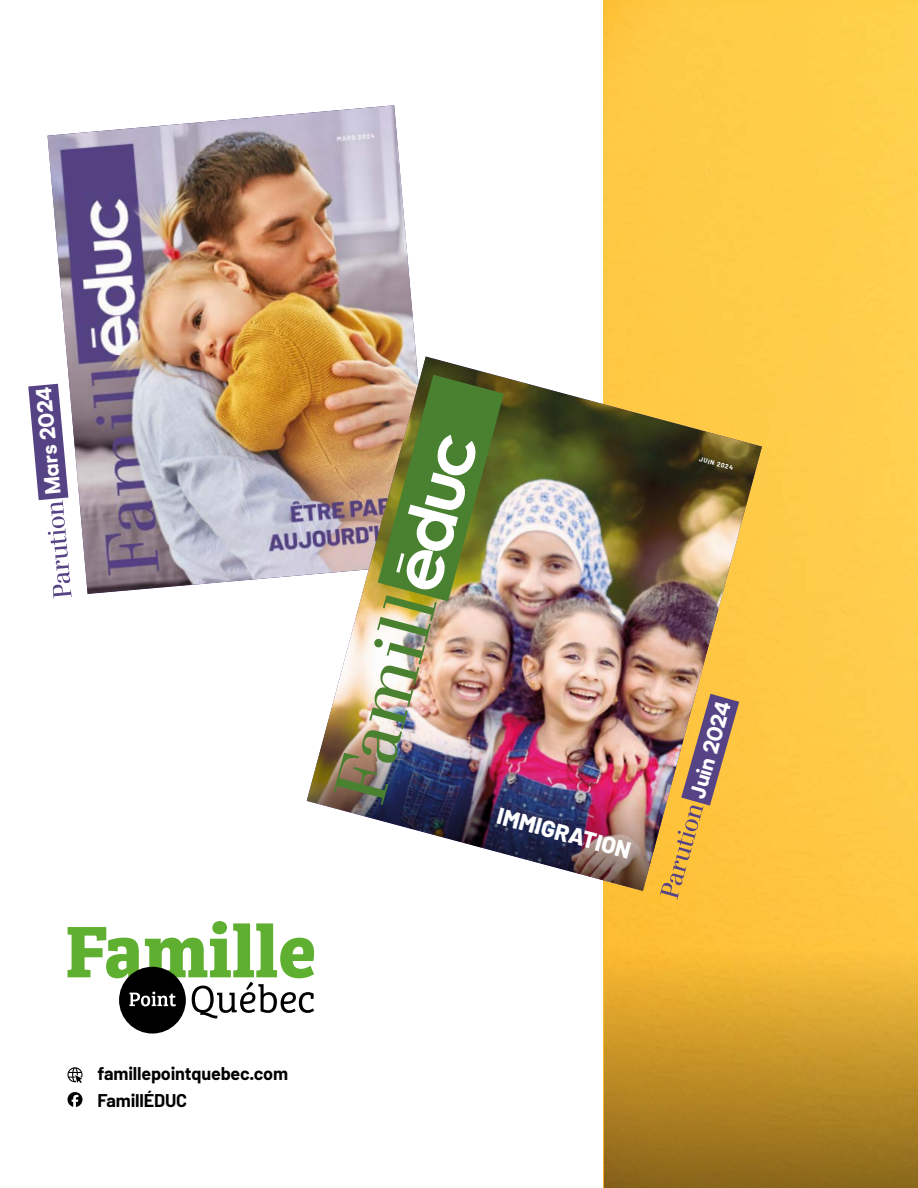
<style>
.page{position:relative;width:918px;height:1188px;background:#fff}
.page>*{position:absolute;margin:0;border:0;box-sizing:border-box;transform-origin:0 0}
.t1{font:800 23.25px "Barlow";color:#fff}
.t2{font:900 20.7px "Satoshi";color:#fff}
.t3{font:700 18px "Barlow";letter-spacing:-.01em;color:#000}
.t4{font:700 6.45px "Barlow";color:#fff}
</style>
<div class="page">
<div style="left:604px;top:0;width:314px;height:932px;background:#ffcc48"></div>
<img style="left:48px;top:105px;width:369px;height:489px">
<img style="left:307px;top:356px;width:455px;height:535px">
<img style="left:307px;top:703px;width:353px;height:188px">
<img style="left:334px;top:375px;width:170px;height:430px">
<div style="left:604px;top:932px;width:314px;height:256px;background:linear-gradient(to bottom,#ffc73a,#896519)"></div>
<div style="left:119px;top:967px;width:67px;height:67px;background:#000;border-radius:50%"></div>
<svg style="left:68px;top:921px;width:246px;height:98px"></svg>
<svg style="left:68px;top:1067px;width:14px;height:16px"></svg>
<svg style="left:68px;top:1092px;width:14px;height:15px"></svg>
<svg style="left:660px;top:694px;width:79px;height:206px;background:#cc9d57"></svg>
<svg style="left:28px;top:384px;width:44px;height:215px"></svg>
<h3 class="t2" style="left:37px;top:496px;width:110px;rotate:-95deg">Mars 2024</h3>
<h3 class="t3" style="left:98px;top:1062px;width:192px">famillepointquebec.com</h3>
<h3 class="t3" style="left:98px;top:1089px;width:91px">FamillÉDUC</h3>
<p class="t4" style="left:701px;top:455px;width:36px;rotate:15deg">JUIN 2024</p>
<p class="t1" style="left:501px;top:801px;width:139px;rotate:15deg">IMMIGRATION</p>
<h3 class="t2" style="left:681px;top:793px;width:101px;rotate:-74deg">Juin 2024</h3>
</div>
